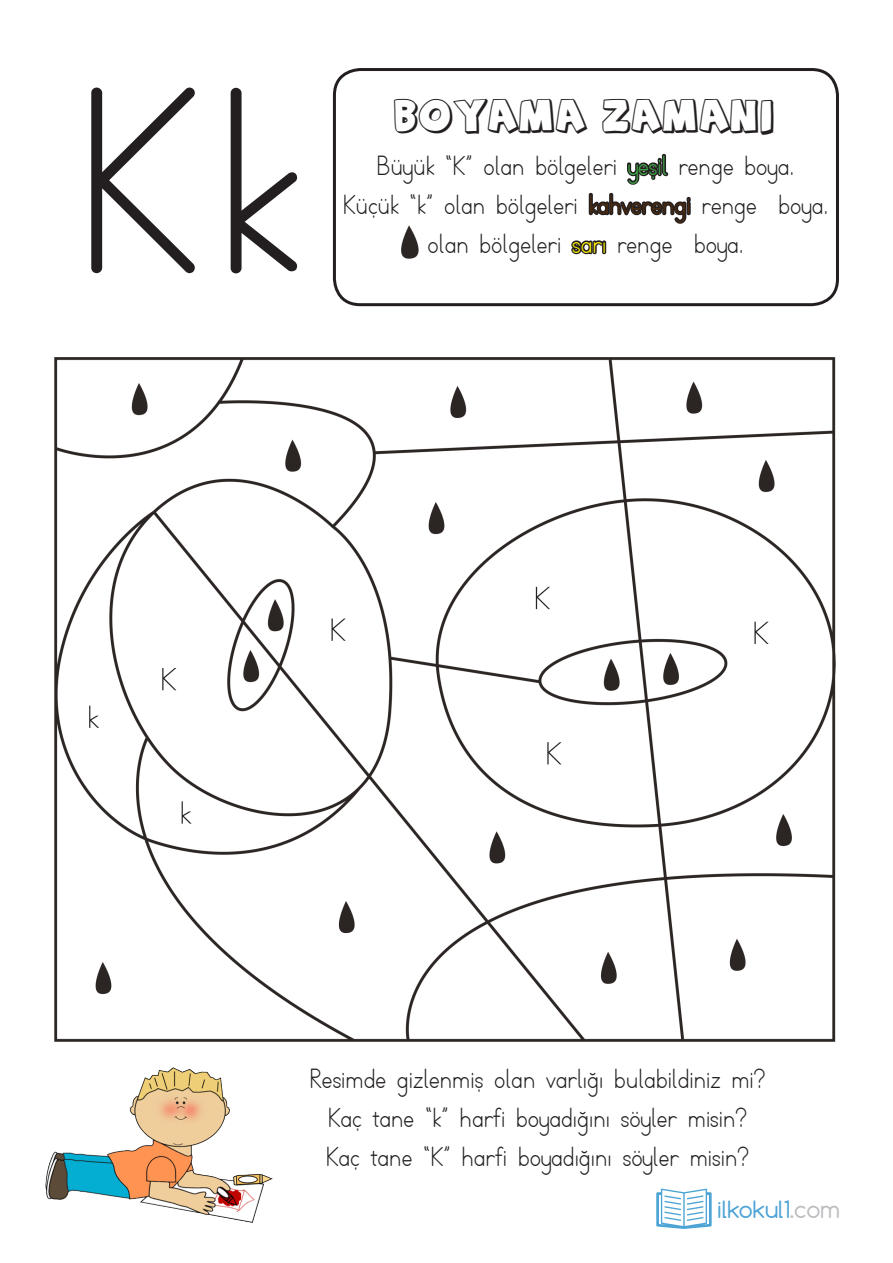
<style>
.page{position:relative;width:893px;height:1263px;background:#fff}
.page>*{position:absolute;margin:0;border:0;box-sizing:border-box;transform-origin:0 0}
.t1{font:259.5px "TTKB Dik Temel Abece";color:#231f20}
.t2{font:31.5px "Agent Orange";color:#231f20}
.t3{font:27px "TTKB Dik Temel Abece";color:#231f20}
.t4{font:22.5px "Comfortaa";color:#4ca3d5}
.s1{color:#40ae49}
.s2{color:#512c0c}
.s3{color:#fff101}
.s4{color:#bcbdc0}
</style>
<div class="page">
<svg style="left:588px;top:153px;width:103px;height:71px"></svg>
<svg style="left:571px;top:240px;width:36px;height:15px"></svg>
<div style="left:333px;top:68px;width:506px;height:238px;border:3px solid #231f20;border-radius:26px"></div>
<img style="left:46px;top:1067px;width:226px;height:156px">
<svg style="left:656px;top:1188px;width:56px;height:41px"></svg>
<img style="left:54px;top:358px;width:782px;height:683px">
<img style="left:402px;top:225px;width:16px;height:34px">
<p class="t1" style="left:78px;top:26px;width:222px">Kk</p>
<p class="t2" style="left:395px;top:96px;width:383px">BOYAMA ZAMANI</p>
<p class="t3" style="left:377px;top:149px;width:419px">Büyük “K” olan bölgeleri <span class="s1">yeşil</span> renge boya.</p>
<p class="t3" style="left:343px;top:188px;width:487px">Küçük “k” olan bölgeleri <span class="s2">kahverengi</span> renge boya.</p>
<p class="t3" style="left:428px;top:227px;width:318px">olan bölgeleri <span class="s3">sarı</span> renge boya.</p>
<p class="t3" style="left:310px;top:1062px;width:457px">Resimde gizlenmiş olan varlığı bulabildiniz mi?</p>
<p class="t3" style="left:328px;top:1101px;width:420px">Kaç tane “k” harfi boyadığını söyler misin?</p>
<p class="t3" style="left:326px;top:1140px;width:424px">Kaç tane “K” harfi boyadığını söyler misin?</p>
<p class="t4" style="left:717px;top:1195px;width:125px">ilkokul1<span class="s4">.com</span></p>
</div>
